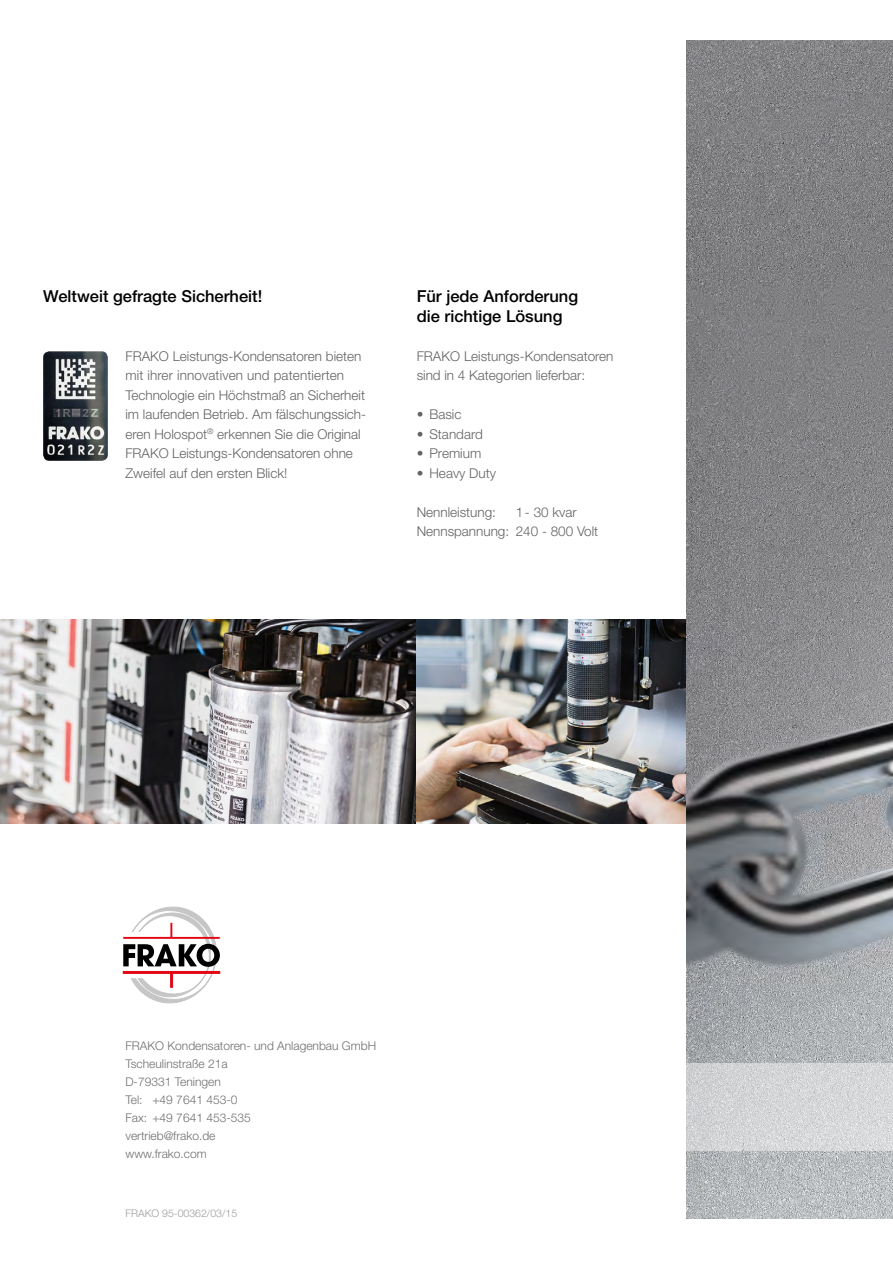
<style>
.page{position:relative;width:893px;height:1263px;background:#fff}
.page>*{position:absolute;margin:0;border:0;box-sizing:border-box;transform-origin:0 0}
.t1{font:500 16.5px/19.5px "Helvetica Neue LT Pro";color:#000}
.t2{font:300 13.5px/19.5px "Helvetica Neue LT Pro";color:#646363}
.t3{font:300 12px/18px "Helvetica Neue LT Pro";color:#706f6f}
.t4{font:300 10.5px "Helvetica Neue LT Pro";color:#9d9d9c}
</style>
<div class="page">
<img style="left:0;top:619px;width:417px;height:205px">
<img style="left:417px;top:619px;width:270px;height:205px">
<img style="left:687px;top:40px;width:206px;height:1178px">
<img style="left:43px;top:351px;width:65px;height:110px">
<svg style="left:686px;top:1063px;width:207px;height:88px;background:#d4d5d7"></svg>
<svg style="left:123px;top:906px;width:97px;height:98px"></svg>
<p class="t1" style="left:43px;top:286px;width:221px">Weltweit gefragte Sicherheit!</p>
<p class="t2" style="left:125px;top:346px;width:241px">FRAKO Leistungs-Kondensatoren bieten mit ihrer innovativen und patentierten Technologie ein Höchstmaß an Sicherheit im laufenden Betrieb. Am fälschungssich&shy;eren Holospot<sup>®</sup> erkennen Sie die Original FRAKO Leistungs-Kondensatoren ohne Zweifel auf den ersten Blick!</p>
<p class="t1" style="left:417px;top:286px;width:163px">Für jede Anforderung die richtige Lösung</p>
<p class="t2" style="left:417px;top:346px;width:198px">FRAKO Leistungs-Kondensatoren sind in 4 Kategorien lieferbar:</p>
<p class="t2" style="left:417px;top:404px;width:46px">• Basic</p>
<p class="t2" style="left:417px;top:424px;width:68px">• Standard</p>
<p class="t2" style="left:417px;top:443px;width:66px">• Premium</p>
<p class="t2" style="left:417px;top:463px;width:81px">• Heavy Duty</p>
<p class="t2" style="left:417px;top:502px;width:81px">Nennleistung:</p>
<p class="t2" style="left:417px;top:502px;width:183px;text-indent:99px">1 - 30 kvar<br>Nennspannung: 240 - 800 Volt</p>
<p class="t3" style="left:125px;top:1036px;width:252px">FRAKO Kondensatoren- und Anlagenbau GmbH<br>Tscheulinstraße 21a<br>D-79331 Teningen<br>Tel: +49 7641 453-0<br>Fax: +49 7641 453-535<br>vertrieb@frako.de<br>www.frako.com</p>
<p class="t4" style="left:125px;top:1206px;width:113px">FRAKO 95-00362/03/15</p>
</div>
